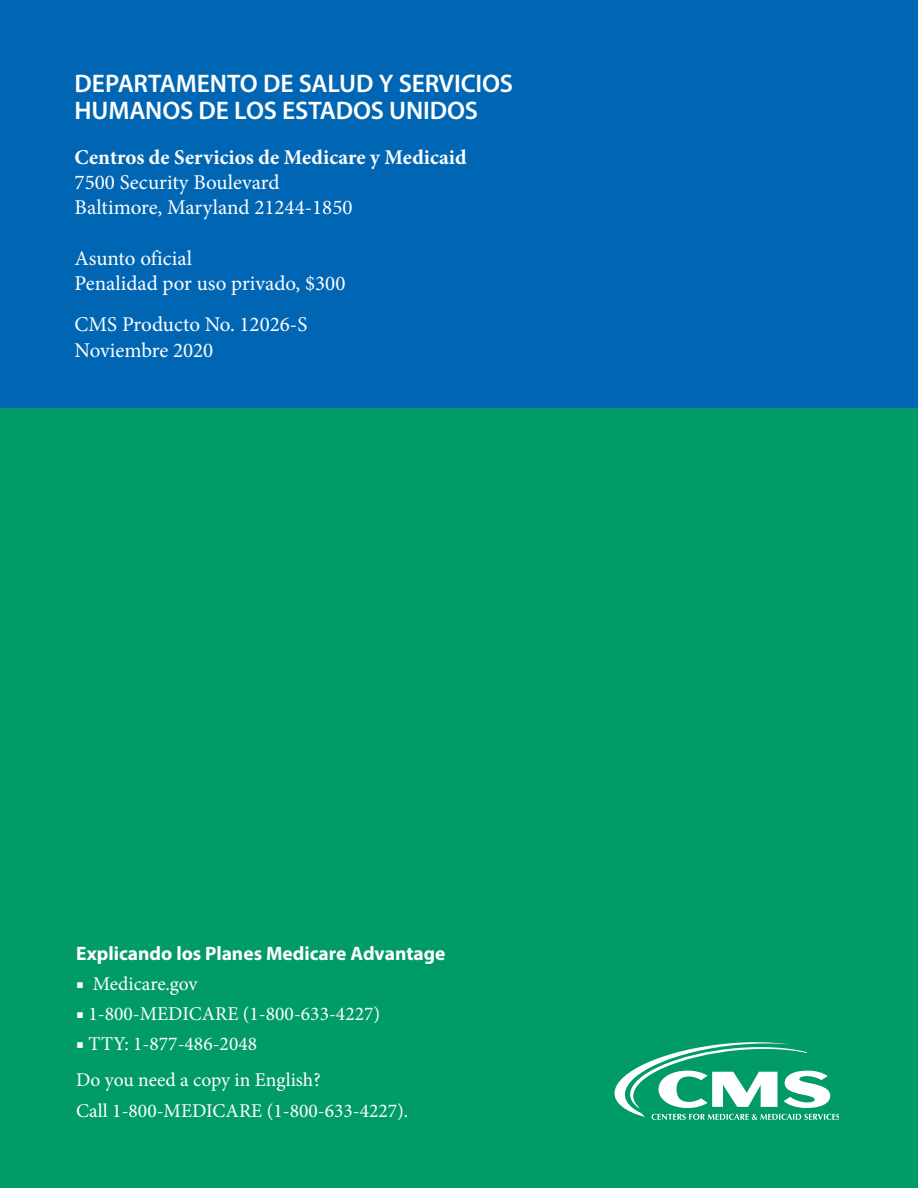
<style>
.page{position:relative;width:918px;height:1188px;background:#fff}
.page>*{position:absolute;margin:0;border:0;box-sizing:border-box;transform-origin:0 0}
.t1{font:600 25.5px/27px "Myriad Pro";letter-spacing:-.005em;color:#fff}
.t2{font:21px "Minion Pro";color:#fff}
.t3{font:700 21px "Minion Pro";letter-spacing:.005em;color:#fff}
.Body_Text_13{font:19.5px "Minion Pro";color:#fff}
.Body_Text_13-2{font:700 19.5px "Myriad Pro";color:#fff}
</style>
<div class="page">
<div style="left:0;top:389px;width:918px;height:799px;background:#009b69"></div>
<div style="left:0;top:0;width:918px;height:407px;background:#0066b3"></div>
<svg style="left:615px;top:1042px;width:224px;height:78px"></svg>
<p class="t1" style="left:75px;top:69px;width:440px">DEPARTAMENTO DE SALUD Y SERVICIOS<br>HUMANOS DE LOS ESTADOS UNIDOS</p>
<p class="t3" style="left:75px;top:142px;width:394px">Centros de Servicios de Medicare y Medicaid</p>
<p class="t2" style="left:75px;top:168px;width:206px">7500 Security Boulevard</p>
<p class="t2" style="left:75px;top:194px;width:279px">Baltimore, Maryland 21244-1850</p>
<p class="t2" style="left:75px;top:244px;width:119px">Asunto oficial</p>
<p class="t2" style="left:75px;top:269px;width:272px">Penalidad por uso privado, $300</p>
<p class="t2" style="left:75px;top:311px;width:234px">CMS Producto No. 12026-S</p>
<p class="t2" style="left:75px;top:336px;width:140px">Noviembre 2020</p>
<h2 class="Body_Text_13-2" style="left:76px;top:940px;width:371px">Explicando los Planes Medicare Advantage</h2>
<h2 class="Body_Text_13" style="left:76px;top:970px;width:123px">■ Medicare.gov</h2>
<h2 class="Body_Text_13" style="left:76px;top:1001px;width:306px">■ 1-800-MEDICARE (1-800-633-4227)</h2>
<h2 class="Body_Text_13" style="left:76px;top:1031px;width:182px">■ TTY: 1-877-486-2048</h2>
<h2 class="Body_Text_13" style="left:76px;top:1067px;width:246px">Do you need a copy in English?</h2>
<h2 class="Body_Text_13" style="left:76px;top:1097px;width:334px">Call 1-800-MEDICARE (1-800-633-4227).</h2>
</div>
